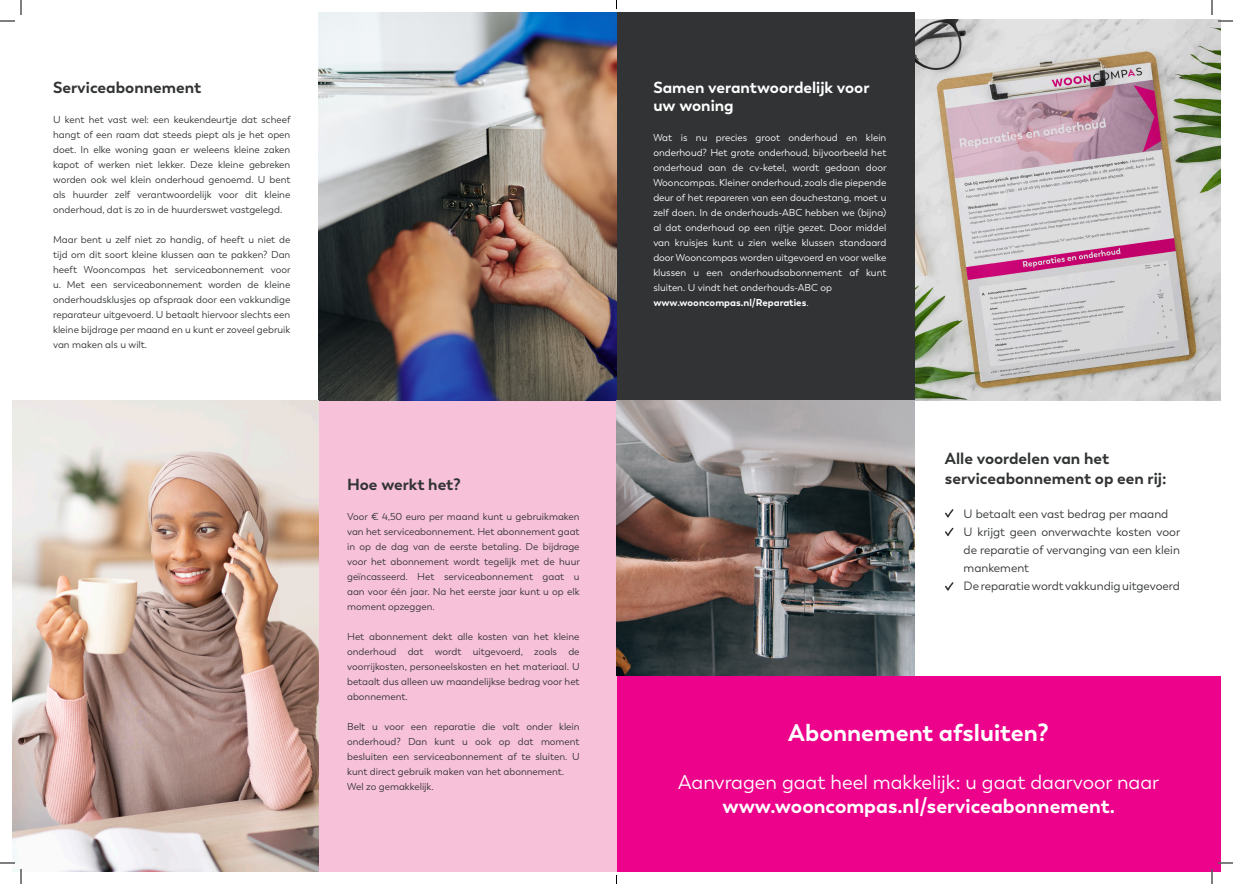
<style>
.page{position:relative;width:1233px;height:884px;background:#fff}
.page>*{position:absolute;margin:0;border:0;box-sizing:border-box;transform-origin:0 0}
.t1{font:700 24px "Trenda";color:#fff}
.t2{font:20px "Trenda";color:#fff}
.t3{font:700 20px "Trenda";color:#fff}
.t4{font:700 16px/19.8px "Trenda";color:#313334}
.t5{font:700 16px/18px "Trenda";color:#fff}
.t6{font:12px/18px "Trenda";color:#313334;text-align:justify}
.t7{font:10px/15px "Trenda";color:#313334;text-align:justify}
.t8{font:10px/15px "Trenda";color:#fff;text-align:justify}
.t9{font:700 10px "Trenda";color:#fff}
.s1{font-weight:400}
</style>
<div class="page">
<img style="left:914px;top:19px;width:306px;height:382px">
<div style="left:319px;top:401px;width:297px;height:470px;background:#f7c1d9"></div>
<div style="left:616px;top:676px;width:604px;height:195px;background:#ed028c"></div>
<div style="left:616px;top:12px;width:298px;height:48px;background:#313334"></div>
<div style="left:616px;top:58px;width:298px;height:343px;background:#313334"></div>
<img style="left:319px;top:12px;width:297px;height:389px">
<img style="left:616px;top:401px;width:298px;height:275px">
<img style="left:12px;top:401px;width:307px;height:470px">
<svg style="left:945px;top:509px;width:8px;height:9px"></svg>
<svg style="left:945px;top:528px;width:8px;height:8px"></svg>
<svg style="left:945px;top:582px;width:8px;height:9px"></svg>
<svg style="left:1218px;top:20px;width:15px;height:2px"></svg>
<svg style="left:1218px;top:862px;width:15px;height:2px"></svg>
<svg style="left:0;top:0;width:22px;height:22px"></svg>
<svg style="left:0;top:862px;width:22px;height:22px"></svg>
<svg style="left:1211px;top:0;width:1px;height:15px"></svg>
<svg style="left:1211px;top:869px;width:1px;height:15px"></svg>
<p class="t4" style="left:53px;top:78px;width:150px">Serviceabonnement</p>
<p class="t7" style="left:53px;top:112px;width:239px">U kent het vast wel: een keukendeurtje dat scheef hangt of een raam dat steeds piept als je het open doet. In elke woning gaan er weleens kleine zaken kapot of werken niet lekker. Deze kleine gebreken worden ook wel klein onderhoud genoemd. U bent als huurder zelf verantwoordelijk voor dit kleine onderhoud, dat is zo in de huurderswet vastgelegd.</p>
<p class="t7" style="left:53px;top:232px;width:239px">Maar bent u zelf niet zo handig, of heeft u niet de tijd om dit soort kleine klussen aan te pakken? Dan heeft Wooncompas het serviceabonnement voor u. Met een serviceabonnement worden de kleine onderhoudsklusjes op afspraak door een vakkundige reparateur uitgevoerd. U betaalt hiervoor slechts een kleine bijdrage per maand en u kunt er zoveel gebruik van maken als u wilt.</p>
<p class="t4" style="left:347px;top:474px;width:115px">Hoe werkt het?</p>
<p class="t7" style="left:347px;top:509px;width:234px">Voor € 4,50 euro per maand kunt u gebruikmaken van het serviceabonnement. Het abonnement gaat in op de dag van de eerste betaling. De bijdrage voor het abonnement wordt tegelijk met de huur geïncasseerd. Het serviceabonnement gaat u aan voor één jaar. Na het eerste jaar kunt u op elk moment opzeggen.</p>
<p class="t7" style="left:347px;top:629px;width:234px">Het abonnement dekt alle kosten van het kleine onderhoud dat wordt uitgevoerd, zoals de voorrijkosten, personeelskosten en het materiaal. U betaalt dus alleen uw maandelijkse bedrag voor het abonnement.</p>
<p class="t7" style="left:347px;top:719px;width:234px">Belt u voor een reparatie die valt onder klein onderhoud? Dan kunt u ook op dat moment besluiten een serviceabonnement af te sluiten. U kunt direct gebruik maken van het abonnement.</p>
<p class="t7" style="left:347px;top:779px;width:88px">Wel zo gemakkelijk.</p>
<p class="t5" style="left:653px;top:78px;width:218px">Samen verantwoordelijk voor uw woning</p>
<p class="t8" style="left:653px;top:130px;width:235px">Wat is nu precies groot onderhoud en klein onderhoud? Het grote onderhoud, bijvoorbeeld het onderhoud aan de cv-ketel, wordt gedaan door Wooncompas. Kleiner onderhoud, zoals die piepende deur of het repareren van een douchestang, moet u zelf doen. In de onderhouds-ABC hebben we (bijna) al dat onderhoud op een rijtje gezet. Door middel van kruisjes kunt u zien welke klussen standaard door Wooncompas worden uitgevoerd en voor welke klussen u een onderhoudsabonnement af kunt sluiten. U vindt het onderhouds-ABC op</p>
<p class="t9" style="left:653px;top:296px;width:157px">www.wooncompas.nl/Reparaties<span class="s1">.</span></p>
<p class="t4" style="left:945px;top:448px;width:223px">Alle voordelen van het serviceabonnement op een rij:</p>
<p class="t6" style="left:963px;top:505px;width:206px">U betaalt een vast bedrag per maand</p>
<p class="t6" style="left:963px;top:523px;width:218px">U krijgt geen onverwachte kosten voor de reparatie of vervanging van een klein mankement</p>
<p class="t6" style="left:963px;top:577px;width:218px">De reparatie wordt vakkundig uitgevoerd</p>
<p class="t1" style="left:788px;top:717px;width:262px">Abonnement afsluiten?</p>
<p class="t2" style="left:678px;top:770px;width:482px">Aanvragen gaat heel makkelijk: u gaat daarvoor naar</p>
<p class="t3" style="left:722px;top:793px;width:394px">www.wooncompas.nl/serviceabonnement.</p>
</div>
